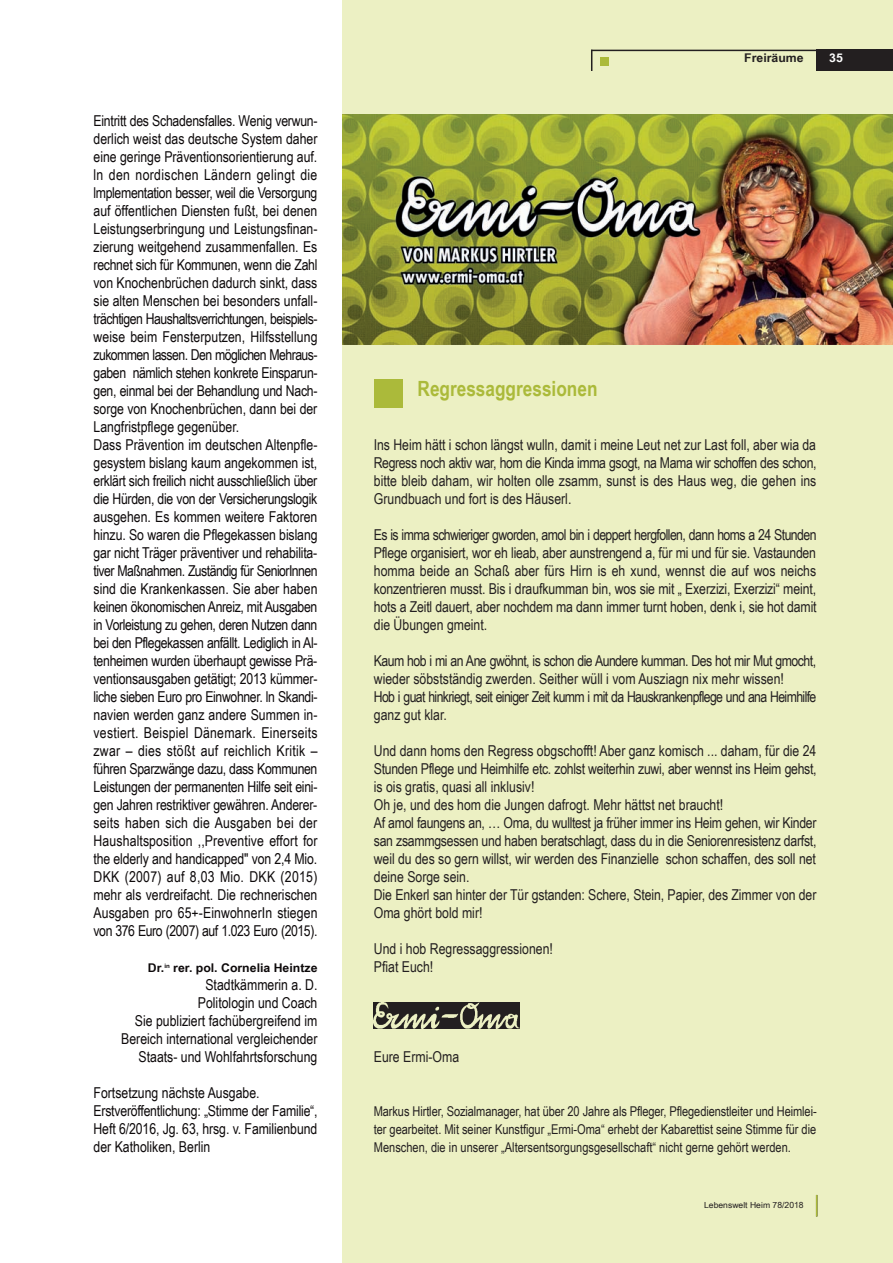
<style>
.page{position:relative;width:893px;height:1263px;background:#fff}
.page>*{position:absolute;margin:0;border:0;box-sizing:border-box;transform-origin:0 0}
.t1{font:700 21px "Arial Narrow";color:#abba3a}
.t2{font:15px/18px "Arial Narrow";letter-spacing:-.005em;color:#0d090a}
.t3{font:15px/18px "Arial Narrow";letter-spacing:-.005em;color:#231f20;text-align:justify}
.t4{font:15px/18px "Arial Narrow";letter-spacing:-.035em;color:#231f20}
.t5{font:13.5px/18px "Arial Narrow";color:#231f20;text-align:justify}
.t6{font:700 12px "Arial Narrow";color:#0d090a;scale:1.25 1}
.t7{font:700 12px "Arial Narrow";color:#231f20;scale:1.25 1}
.t8{font:700 12px "Arial Narrow";color:#fff;scale:1.25 1}
.t9{font:8.4px "Arial Narrow";color:#231f20;scale:1.25 1}
</style>
<div class="page">
<div style="left:342px;top:0;width:551px;height:1263px;background:#ecf0c3"></div>
<div style="left:374px;top:379px;width:29px;height:28px;background:#abba3a"></div>
<svg style="left:816px;top:1195px;width:1px;height:21px"></svg>
<img style="left:343px;top:115px;width:550px;height:229px">
<img style="left:374px;top:1003px;width:145px;height:26px">
<div style="left:816px;top:50px;width:77px;height:21px;background:#231f20"></div>
<hr style="left:591px;top:50px;width:256px;height:1px;background:#231f20">
<svg style="left:591px;top:51px;width:1px;height:20px"></svg>
<div style="left:600px;top:57px;width:9px;height:8px;background:#abba3a"></div>
<p class="t2" style="left:94px;top:112px;width:226px">Eintritt des Schadensfalles. Wenig verwun - derlich weist das deutsche System daher eine geringe Präventionsorientierung auf. ln den nordischen Ländern gelingt die lmplementation besser, weil die Versorgung auf öffentlichen Diensten fußt, bei denen Leistungserbringung und Leistungs finan - zierung weitgehend zusammenfallen. Es rechnet sich für Kommunen, wenn die Zahl von Knochenbrüchen dadurch sinkt, dass sie alten Menschen bei besonders unfall&shy;trächtigen Haushaltsverrichtungen, beispiels - weise beim Fensterputzen, Hilfsstellung zu kommen lassen. Den möglichen Mehr aus - gaben nämlich stehen konkrete Einspa run - gen, einmal bei der Behandlung und Nach - sorge von Knochenbrüchen, dann bei der Langfristpflege gegenüber.<br>Dass Prävention im deutschen Alten pfle - gesystem bislang kaum angekommen ist, erklärt sich freilich nicht ausschließlich über die Hürden, die von der Versicherungs lo gik ausgehen. Es kommen weitere Fak toren hinzu. So waren die Pflegekassen bislang gar nicht Träger präventiver und rehabilita&shy;tiver Maßnahmen. Zuständig für Se niorInnen sind die Krankenkassen. Sie aber haben keinen ökonomischen Anreiz, mit Ausgaben in Vorleistung zu gehen, deren Nutzen dann bei den Pflegekassen anfällt. Lediglich in Al - tenheimen wurden überhaupt gewisse Prä - ventionsausgaben getätigt; 2013 kümmer&shy;liche sieben Euro pro Einwohner. ln Skandi - navien werden ganz andere Summen in - vestiert. Beispiel Dänemark. Einerseits zwar – dies stößt auf reichlich Kritik – führen Sparzwänge dazu, dass Kommunen Leistungen der permanenten Hilfe seit eini&shy;gen Jahren restriktiver ge währen. An derer - seits haben sich die Ausgaben bei der Haushaltsposition ,,Pre ventive effort for the elderly and handicapped" von 2,4 Mio.<br>DKK (2007) auf 8,03 Mio. DKK (2015) mehr als verdreifacht. Die rechnerischen Ausgaben pro 65+-EinwohnerIn stiegen von 376 Euro (2007) auf 1.023 Euro (2015).</p>
<p class="t6" style="left:148px;top:961px;width:137px">Dr.<sup>in</sup> rer. pol. Cornelia Heintze</p>
<p class="t2" style="left:121px;top:976px;width:198px;text-align:right">Stadtkämmerin a. D.<br>Politologin und Coach<br>Sie publiziert fachübergreifend im<br>Bereich international vergleichender<br>Staats- und Wohlfahrtsfor schung</p>
<p class="t2" style="left:94px;top:1084px;width:226px">Fortsetzung nächste Ausgabe.<br>Erstveröffentlichung: „Stimme der Familie“, Heft 6/2016, Jg. 63, hrsg. v. Familienbund der Katholiken, Berlin</p>
<p class="t7" style="left:744px;top:51px;width:49px">Freiräume</p>
<p class="t8" style="left:829px;top:51px;width:12px">35</p>
<h1 class="t1" style="left:418px;top:376px;width:181px">Regressaggressionen</h1>
<p class="t3" style="left:374px;top:436px;width:444px">Ins Heim hätt i schon längst wulln, damit i meine Leut net zur Last foll, aber wia da Regress noch aktiv war, hom die Kinda imma gsogt, na Mama wir schoffen des schon, bitte bleib daham, wir holten olle zsamm, sunst is des Haus weg, die gehen ins Grundbuach und fort is des Häuserl.</p>
<p class="t3" style="left:374px;top:526px;width:444px">Es is imma schwieriger gworden, amol bin i deppert hergfollen, dann homs a 24 Stunden Pflege organisiert, wor eh lieab, aber aunstrengend a, für mi und für sie. Vastaunden homma beide an Schaß aber fürs Hirn is eh xund, wennst die auf wos neichs kon zentrieren musst. Bis i draufkumman bin, wos sie mit „ Exerzizi, Exerzizi“ meint, hots a Zeitl dauert, aber nochdem ma dann immer turnt hoben, denk i, sie hot damit die Übungen gmeint.</p>
<p class="t4" style="left:374px;top:652px;width:444px">Kaum hob i mi an Ane gwöhnt, is schon die Aundere kumman. Des hot mir Mut gmocht, wieder söbstständig zwerden. Seither wüll i vom Ausziagn nix mehr wissen!<br>Hob i guat hinkriegt, seit einiger Zeit kumm i mit da Hauskrankenpflege und ana Heimhilfe ganz gut klar.</p>
<p class="t3" style="left:374px;top:742px;width:444px;text-align:left">Und dann homs den Regress obgschofft! Aber ganz komisch ... daham, für die 24<br>Stunden Pflege und Heimhilfe etc. zohlst weiterhin zuwi, aber wennst ins Heim gehst, is ois gratis, quasi all inklusiv!<br>Oh je, und des hom die Jungen dafrogt. Mehr hättst net braucht!<br>Af amol faungens an, … Oma, du wulltest ja früher immer ins Heim gehen, wir Kinder san zsammgsessen und haben beratschlagt, dass du in die Seniorenresistenz darfst, weil du des so gern willst, wir werden des Finanzielle schon schaffen, des soll net deine Sorge sein.<br>Die Enkerl san hinter der Tür gstanden: Schere, Stein, Papier, des Zimmer von der Oma ghört bold mir!</p>
<p class="t3" style="left:374px;top:940px;width:181px">Und i hob Regressaggressionen!<br>Pfiat Euch!</p>
<p class="t3" style="left:374px;top:1048px;width:87px">Eure Ermi-Oma</p>
<p class="t5" style="left:374px;top:1102px;width:444px">Markus Hirtler, Sozialmanager, hat über 20 Jahre als Pfleger, Pflegedienstleiter und Heim lei&shy;ter gearbeitet. Mit seiner Kunstfigur „Ermi-Oma“ erhebt der Kabarettist seine Stimme für die Menschen, die in unserer „Altersentsorgungsgesellschaft“ nicht gerne gehört werden.</p>
<p class="t9" style="left:704px;top:1200px;width:81px">Lebenswelt Heim 78/2018</p>
</div>
